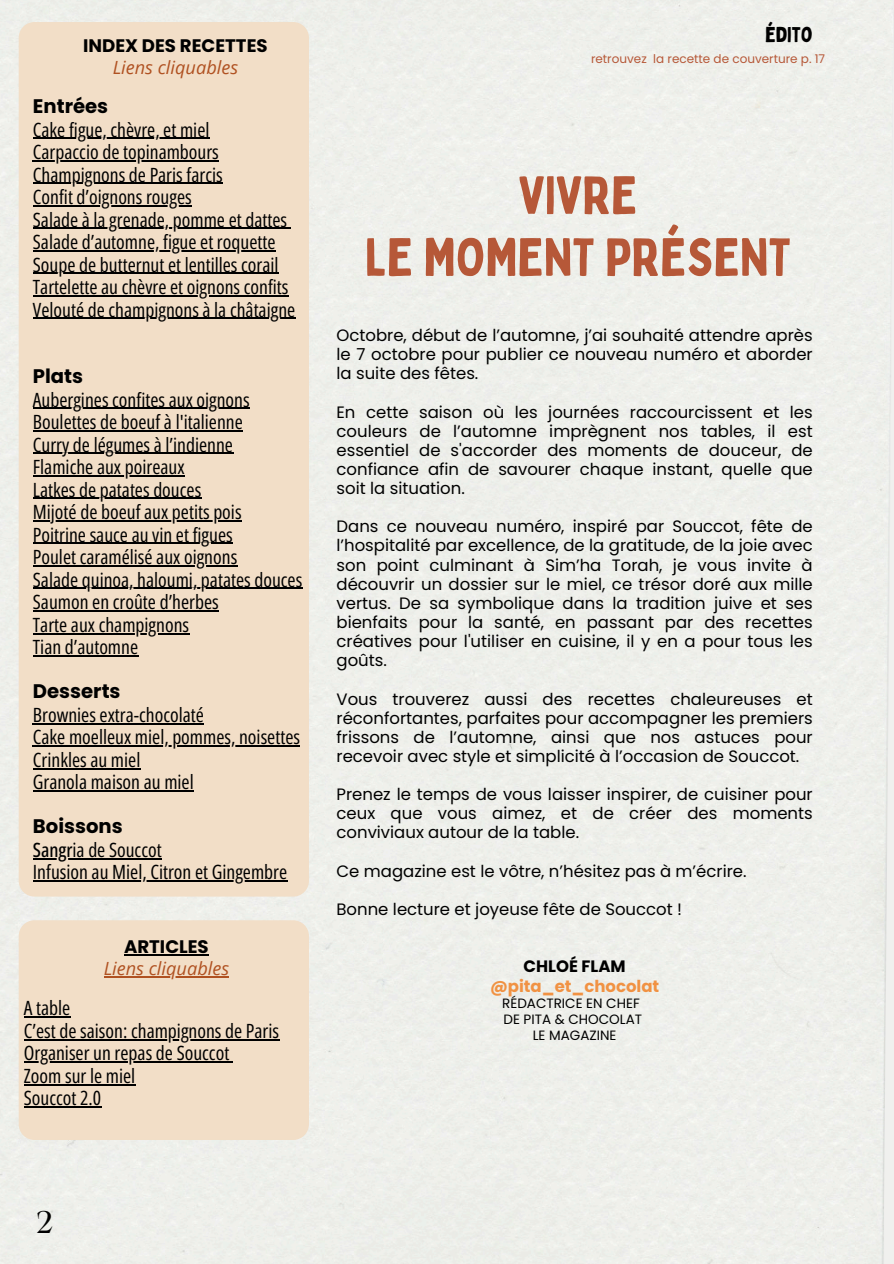
<style>
.page{position:relative;width:894px;height:1264px;background:#fff}
.page>*{position:absolute;margin:0;border:0;box-sizing:border-box;transform-origin:0 0}
.t1{font:52.5px/61.8px "Bobby Jones";color:#b65838;text-align:center}
.t2{font:30px "Maharlika";color:#000}
.t3{font:21px "Bobby Jones";color:#000}
.t4{font:19.65px/22.5px "Open Sans Condensed";color:#000}
.t5{font:700 19.65px "Poppins";color:#000}
.t6{font:italic 18.15px "Open Sans";color:#b05121}
.t7{font:700 18.15px "Poppins";color:#000}
.t8{font:16.5px/19.2px "Poppins";color:#000;text-align:justify}
.t9{font:700 16.5px "Poppins";color:#f19243}
.t10{font:700 16.5px "Poppins";color:#000}
.t11{font:13.5px/15.8px "Poppins";color:#000;text-align:center}
.t12{font:12px "Poppins";color:#b65838}
.s1{font-weight:500}
</style>
<div class="page">
<div style="left:19px;top:22px;width:290px;height:874px;background:#f2dec7"></div>
<hr style="left:33px;top:138px;width:176px;height:1px;background:#000">
<hr style="left:33px;top:160px;width:186px;height:1px;background:#000">
<hr style="left:33px;top:183px;width:190px;height:1px;background:#000">
<hr style="left:33px;top:205px;width:159px;height:1px;background:#000">
<hr style="left:33px;top:228px;width:254px;height:1px;background:#000">
<hr style="left:33px;top:250px;width:242px;height:1px;background:#000">
<hr style="left:33px;top:273px;width:245px;height:1px;background:#000">
<hr style="left:33px;top:295px;width:255px;height:1px;background:#000">
<hr style="left:33px;top:318px;width:262px;height:1px;background:#000">
<hr style="left:33px;top:408px;width:217px;height:1px;background:#000">
<hr style="left:33px;top:430px;width:210px;height:1px;background:#000">
<hr style="left:33px;top:453px;width:200px;height:1px;background:#000">
<hr style="left:33px;top:475px;width:151px;height:1px;background:#000">
<hr style="left:33px;top:498px;width:168px;height:1px;background:#000">
<hr style="left:33px;top:520px;width:208px;height:1px;background:#000">
<hr style="left:33px;top:543px;width:200px;height:1px;background:#000">
<hr style="left:33px;top:565px;width:204px;height:1px;background:#000">
<hr style="left:33px;top:588px;width:269px;height:1px;background:#000">
<hr style="left:33px;top:610px;width:186px;height:1px;background:#000">
<hr style="left:33px;top:633px;width:156px;height:1px;background:#000">
<hr style="left:33px;top:655px;width:105px;height:1px;background:#000">
<hr style="left:33px;top:723px;width:171px;height:1px;background:#000">
<hr style="left:33px;top:745px;width:267px;height:1px;background:#000">
<hr style="left:33px;top:768px;width:107px;height:1px;background:#000">
<hr style="left:33px;top:790px;width:161px;height:1px;background:#000">
<hr style="left:33px;top:858px;width:40px;height:1px;background:#000">
<hr style="left:73px;top:858px;width:89px;height:1px;background:#000">
<hr style="left:33px;top:880px;width:254px;height:1px;background:#000">
<div style="left:19px;top:920px;width:290px;height:219px;background:#f2dec7"></div>
<hr style="left:124px;top:954px;width:85px;height:1px;background:#000">
<hr style="left:104px;top:975px;width:117px;height:2px;background:#b05121">
<svg style="left:221px;top:975px;width:8px;height:2px"></svg>
<hr style="left:24px;top:1016px;width:46px;height:1px;background:#000">
<hr style="left:24px;top:1038px;width:255px;height:2px;background:#000">
<hr style="left:24px;top:1061px;width:205px;height:1px;background:#000">
<hr style="left:24px;top:1083px;width:111px;height:2px;background:#000">
<hr style="left:24px;top:1106px;width:77px;height:1px;background:#000">
<p class="t7" style="left:83px;top:33px;width:186px">INDEX DES RECETTES</p>
<p class="t6" style="left:113px;top:54px;width:127px">Liens cliquables</p>
<p class="t5" style="left:33px;top:92px;width:77px">Entrées</p>
<p class="t4" style="left:33px;top:118px;width:264px">Cake figue, chèvre, et miel<br>Carpaccio de topinambours<br>Champignons de Paris farcis<br>Confit d’oignons rouges<br>Salade à la grenade, pomme et dattes<br>Salade d’automne, figue et roquette<br>Soupe de butternut et lentilles corail<br>Tartelette au chèvre et oignons confits<br>Velouté de champignons à la châtaigne</p>
<p class="t5" style="left:33px;top:362px;width:52px">Plats</p>
<p class="t4" style="left:33px;top:388px;width:271px">Aubergines confites aux oignons<br>Boulettes de boeuf à l'italienne<br>Curry de légumes à l’indienne<br>Flamiche aux poireaux<br>Latkes de patates douces<br>Mijoté de boeuf aux petits pois<br>Poitrine sauce au vin et figues<br>Poulet caramélisé aux oignons<br>Salade quinoa, haloumi, patates douces<br>Saumon en croûte d’herbes<br>Tarte aux champignons<br>Tian d’automne</p>
<p class="t5" style="left:33px;top:677px;width:89px">Desserts</p>
<p class="t4" style="left:33px;top:703px;width:268px">Brownies extra-chocolaté<br>Cake moelleux miel, pommes, noisettes<br>Crinkles au miel<br>Granola maison au miel</p>
<p class="t5" style="left:33px;top:812px;width:91px">Boissons</p>
<p class="t4" style="left:33px;top:838px;width:256px"><span class="s1">Sangr</span>ia de Souccot<br>Infusion au Miel, Citron et Gingembre</p>
<p class="t7" style="left:124px;top:934px;width:86px">ARTICLES</p>
<p class="t6" style="left:104px;top:955px;width:127px">Liens cliquables</p>
<p class="t4" style="left:24px;top:996px;width:256px">A table<br>C’est de saison: champignons de Paris<br>Organiser un repas de Souccot<br>Zoom sur le miel<br>Souccot 2.0</p>
<h1 class="t3" style="left:765px;top:21px;width:49px">édito</h1>
<p class="t12" style="left:591px;top:51px;width:235px">retrouvez la recette de couverture p. 17</p>
<h2 class="t1" style="left:365px;top:163px;width:427px">VIVRE<br>LE MOMENT PRÉSENT</h2>
<p class="t8" style="left:336px;top:325px;width:477px">Octobre, début de l’automne, j’ai souhaité attendre après le 7 octobre pour publier ce nouveau numéro et aborder la suite des fêtes.</p>
<p class="t8" style="left:336px;top:402px;width:477px">En cette saison où les journées raccourcissent et les couleurs de l’automne imprègnent nos tables, il est essentiel de s'accorder des moments de douceur, de confiance afin de savourer chaque instant, quelle que soit la situation.</p>
<p class="t8" style="left:336px;top:517px;width:477px">Dans ce nouveau numéro, inspiré par Souccot, fête de l’hospitalité par excellence, de la gratitude, de la joie avec son point culminant à Sim’ha Torah, je vous invite à découvrir un dossier sur le miel, ce trésor doré aux mille vertus. De sa symbolique dans la tradition juive et ses bienfaits pour la santé, en passant par des recettes créatives pour l'utiliser en cuisine, il y en a pour tous les goûts.</p>
<p class="t8" style="left:336px;top:689px;width:477px">Vous trouverez aussi des recettes chaleureuses et réconfortantes, parfaites pour accompagner les premiers frissons de l’automne, ainsi que nos astuces pour recevoir avec style et simplicité à l’occasion de Souccot.</p>
<p class="t8" style="left:336px;top:784px;width:477px">Prenez le temps de vous laisser inspirer, de cuisiner pour ceux que vous aimez, et de créer des moments conviviaux autour de la table.</p>
<p class="t8" style="left:336px;top:861px;width:411px">Ce magazine est le vôtre, n’hésitez pas à m’écrire.</p>
<p class="t8" style="left:336px;top:899px;width:347px">Bonne lecture et joyeuse fête de Souccot !</p>
<p class="t10" style="left:523px;top:955px;width:104px">CHLOÉ FLAM</p>
<p class="t9" style="left:490px;top:974px;width:171px">@pita_et_chocolat</p>
<p class="t11" style="left:502px;top:995px;width:141px">RÉDACTRICE EN CHEF<br>DE PITA &amp; CHOCOLAT<br>LE MAGAZINE</p>
<p class="t2" style="left:36px;top:1209px;width:19px">2</p>
</div>
